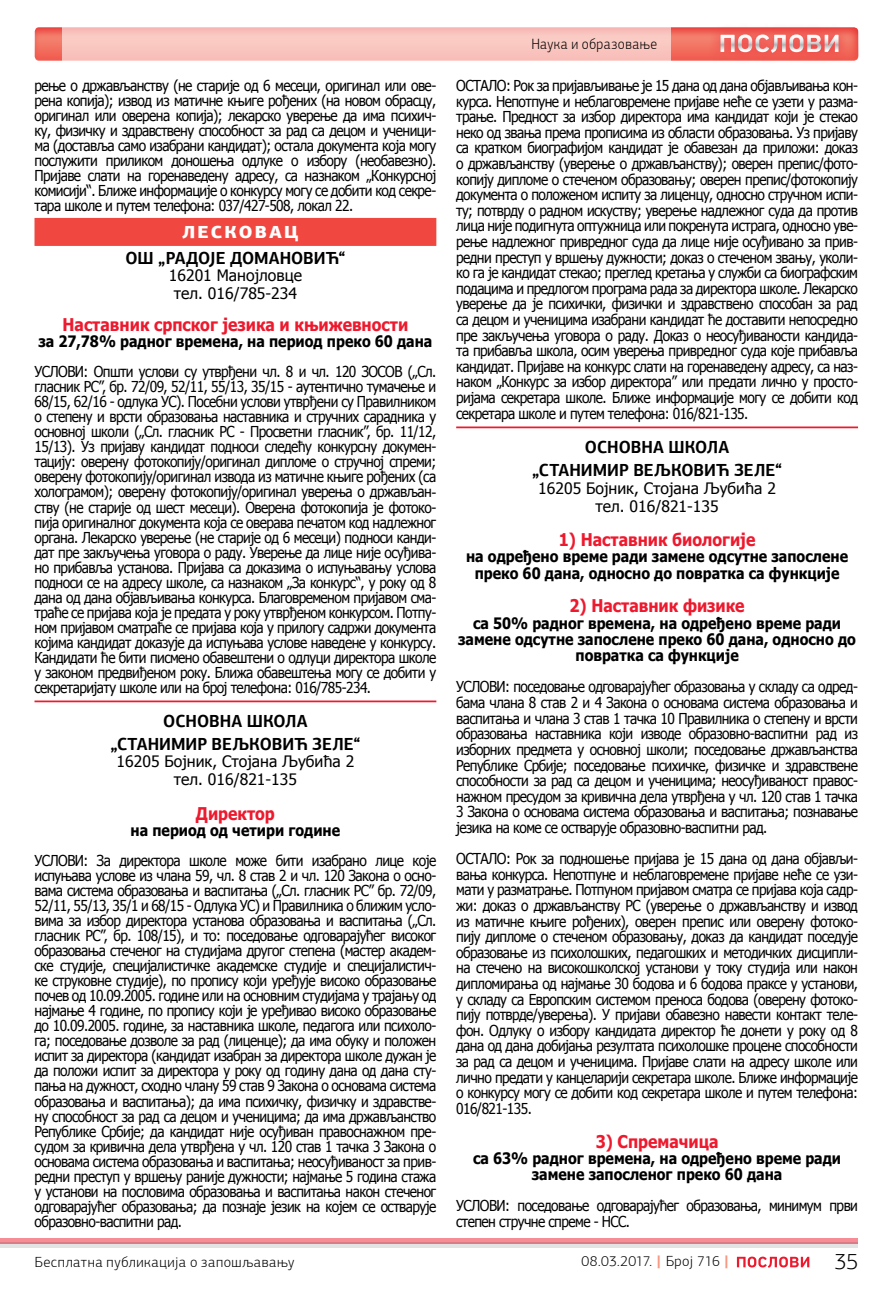
<style>
.page{position:relative;width:893px;height:1290px;background:#fff}
.page>*{position:absolute;margin:0;border:0;box-sizing:border-box;transform-origin:0 0}
.t1{font:300 22.75px "PF Agora Sans Pro";color:#000}
.t2{font:700 17.5px "Tahoma";color:#ed1a2e;scale:.9 1}
.t3{font:700 17.5px/22.6px "PF Agora Sans Pro";color:#000;text-align:center;scale:.93 1}
.t4{font:900 17.5px "PF Agora Sans Pro";letter-spacing:.125em;color:#fff}
.t5{font:700 15.75px/16.3px "Tahoma";color:#000;text-align:center;scale:.9 1}
.t6{font:15.75px/17.5px "Tahoma";color:#000;text-align:center}
.t7{font:15.05px/15px "Tahoma";letter-spacing:-.04em;color:#000;text-align:justify;scale:.91 1}
.t8{font:300 14.88px "PF Agora Sans Pro";letter-spacing:.035em;color:#000;scale:.93 1}
.t9{font:300 14.7px "PF Agora Sans Pro";letter-spacing:.035em;color:#000}
.t10{font:300 14.7px "PF Agora Sans Pro";letter-spacing:.01em;color:#000}
.s1{font-weight:900;color:#f69780}
</style>
<div class="page">
<div style="left:0;top:1238px;width:858px;height:5px;background:#f68c96"></div>
<svg style="left:0;top:1242px;width:858px;height:5px;fill:#e3e3e3"></svg>
<svg style="left:737px;top:1256px;width:72px;height:12px"></svg>
<svg style="left:35px;top:28px;width:823px;height:33px"></svg>
<svg style="left:62px;top:27px;width:609px;height:34px;fill:#f9c5bf"></svg>
<div style="left:709px;top:23px;width:140px;height:41px;background:#ed1a2e;opacity:.75"></div>
<svg style="left:720px;top:34px;width:118px;height:19px"></svg>
<div style="left:35px;top:218px;width:401px;height:28px;background:#f04840"></div>
<hr style="left:35px;top:700px;width:401px;height:2px;background:#ed1a2e">
<hr style="left:456px;top:426px;width:402px;height:2px;background:#ed1a2e">
<p class="t7" style="left:35px;top:79px;width:443px">рење о држављанству (не старије од 6 месеци, оригинал или ове&shy;рена копија); извод из матичне књиге рођених (на новом обрасцу, оригинал или оверена копија); лекарско уверење да има психич&shy;ку, физичку и здравствену способност за рад са децом и ученици&shy;ма (доставља само изабрани кандидат); остала документа која могу послужити приликом доношења одлуке о избору (необавезно).<br>Пријаве слати на горенаведену адресу, са назнаком „Конкурсној комисији“. Ближе информације о конкурсу могу се добити код секре&shy;тара школе и путем телефона: 037/427-508, локал 22.</p>
<p class="t4" style="left:182px;top:221px;width:118px">ЛЕСКОВАЦ</p>
<p class="t3" style="left:126px;top:246px;width:238px">ОШ „РАДОЈЕ ДОМАНОВИЋ“</p>
<p class="t6" style="left:169px;top:267px;width:135px">16201 Манојловце тел. 016/785-234</p>
<p class="t2" style="left:63px;top:312px;width:386px">Наставник српског језика и књижевности</p>
<p class="t5" style="left:38px;top:334px;width:439px">за 27,78% радног времена, на период преко 60 дана</p>
<p class="t7" style="left:35px;top:365px;width:443px">УСЛОВИ: Општи услови су утврђени чл. 8 и чл. 120 ЗОСОВ („Сл. гласник РС”, бр. 72/09, 52/11, 55/13, 35/15 - аутентично тумачење и 68/15, 62/16 - одлука УС). Посебни услови утврђени су Правилником о степену и врсти образовања наставника и стручних сарадника у основној школи („Сл. гласник РС - Просветни гласник”, бр. 11/12, 15/13). Уз пријаву кандидат подноси следећу конкурсну докумен&shy;тацију: оверену фотокопију/оригинал дипломе о стручној спреми; оверену фотокопију/оригинал извода из матичне књиге рођених (са холограмом); оверену фотокопију/оригинал уверења о држављан&shy;ству (не старије од шест месеци). Оверена фотокопија је фотоко&shy;пија оригиналног документа која се оверава печатом код надлежног органа. Лекарско уверење (не старије од 6 месеци) подноси канди&shy;дат пре закључења уговора о раду. Уверење да лице није осуђива&shy;но прибавља установа. Пријава са доказима о испуњавању услова подноси се на адресу школе, са назнаком „За конкурс“, у року од 8 дана од дана објављивања конкурса. Благовременом пријавом сма&shy;траће се пријава која је предата у року утврђеном конкурсом. Потпу&shy;ном пријавом сматраће се пријава која у прилогу садржи документа којима кандидат доказује да испуњава услове наведене у конкурсу.<br>Кандидати ће бити писмено обавештени о одлуци директора школе у законом предвиђеном року. Ближа обавештења могу се добити у секретаријату школе или на број телефона: 016/785-234.</p>
<p class="t3" style="left:110px;top:710px;width:270px">ОСНОВНА ШКОЛА<br>„СТАНИМИР ВЕЉКОВИЋ ЗЕЛЕ“</p>
<p class="t6" style="left:117px;top:753px;width:239px">16205 Бојник, Стојана Љубића 2 тел. 016/821-135</p>
<p class="t2" style="left:196px;top:801px;width:89px">Директор</p>
<p class="t5" style="left:131px;top:822px;width:234px">на период од четири године</p>
<p class="t7" style="left:35px;top:853px;width:443px">УСЛОВИ: За директора школе може бити изабрано лице које испуњава услове из члана 59, чл. 8 став 2 и чл. 120 Закона о осно&shy;вама система образовања и васпитања („Сл. гласник РС” бр. 72/09, 52/11, 55/13, 35/1 и 68/15 - Одлука УС) и Правилника о ближим усло&shy;вима за избор директора установа образовања и васпитања („Сл. гласник РС”, бр. 108/15), и то: поседовање одговарајућег високог образовања стеченог на студијама другог степена (мастер академ&shy;ске студије, специјалистичке академске студије и специјалистич&shy;ке струковне студије), по пропису који уређује високо образовање почев од 10.09.2005. године или на основним студијама у трајању од најмање 4 године, по пропису који је уређивао високо образовање до 10.09.2005. године, за наставника школе, педагога или психоло&shy;га; поседовање дозволе за рад (лиценце); да има обуку и положен испит за директора (кандидат изабран за директора школе дужан је да положи испит за директора у року од годину дана од дана сту&shy;пања на дужност, сходно члану 59 став 9 Закона о основама система образовања и васпитања); да има психичку, физичку и здравстве&shy;ну способност за рад са децом и ученицима; да има држављанство Републике Србије; да кандидат није осуђиван правоснажном пре&shy;судом за кривична дела утврђена у чл. 120 став 1 тачка 3 Закона о основама система образовања и васпитања; неосуђиваност за прив&shy;редни преступ у вршењу раније дужности; најмање 5 година стажа у установи на пословима образовања и васпитања након стеченог одговарајућег образовања; да познаје језик на којем се остварује образовно-васпитни рад.</p>
<p class="t8" style="left:531px;top:35px;width:137px">Наука и образовање</p>
<p class="t7" style="left:456px;top:78px;width:443px;line-height:15.6px">ОСТАЛО: Рок за пријављивање је 15 дана од дана објављивања кон&shy;курса. Непотпуне и неблаговремене пријаве неће се узети у разма&shy;трање. Предност за избор директора има кандидат који је стекао неко од звања према прописима из области образовања. Уз пријаву са кратком биографијом кандидат је обавезан да приложи: доказ о држављанству (уверење о држављанству); оверен препис/фото&shy;копију дипломе о стеченом образовању; оверен препис/фотокопију документа о положеном испиту за лиценцу, односно стручном испи&shy;ту; потврду о радном искуству; уверење надлежног суда да против лица није подигнута оптужница или покренута истрага, односно уве&shy;рење надлежног привредног суда да лице није осуђивано за прив&shy;редни преступ у вршењу дужности; доказ о стеченом звању, уколи&shy;ко га је кандидат стекао; преглед кретања у служби са биографским подацима и предлогом програма рада за директора школе. Лекарско уверење да је психички, физички и здравствено способан за рад са децом и ученицима изабрани кандидат ће доставити непосредно пре закључења уговора о раду. Доказ о неосуђиваности кандида&shy;та прибавља школа, осим уверења привредног суда које прибавља кандидат. Пријаве на конкурс слати на горенаведену адресу, са наз&shy;наком „Конкурс за избор директора” или предати лично у просто&shy;ријама секретара школе. Ближе информације могу се добити код секретара школе и путем телефона: 016/821-135.</p>
<p class="t3" style="left:532px;top:435px;width:270px;line-height:23.1px">ОСНОВНА ШКОЛА<br>„СТАНИМИР ВЕЉКОВИЋ ЗЕЛЕ“</p>
<p class="t6" style="left:538px;top:480px;width:239px;line-height:18px">16205 Бојник, Стојана Љубића 2 тел. 016/821-135</p>
<p class="t2" style="left:559px;top:527px;width:220px">1) Наставник биологије</p>
<p class="t5" style="left:466px;top:549px;width:426px">на одређено време ради замене одсутне запослене преко 60 дана, односно до повратка са функције</p>
<p class="t2" style="left:570px;top:594px;width:196px">2) Наставник физике</p>
<p class="t5" style="left:458px;top:615px;width:443px">са 50% радног времена, на одређено време ради замене одсутне запослене преко 60 дана, односно до повратка са функције</p>
<p class="t7" style="left:456px;top:680px;width:443px;line-height:15.6px">УСЛОВИ: поседовање одговарајућег образовања у складу са одред&shy;бама члана 8 став 2 и 4 Закона о основама система образовања и васпитања и члана 3 став 1 тачка 10 Правилника о степену и врсти образовања наставника који изводе образовно-васпитни рад из изборних предмета у основној школи; поседовање држављанства Републике Србије; поседовање психичке, физичке и здравствене способности за рад са децом и ученицима; неосуђиваност правос&shy;нажном пресудом за кривична дела утврђена у чл. 120 став 1 тачка 3 Закона о основама система образовања и васпитања; познавање језика на коме се остварује образовно-васпитни рад.</p>
<p class="t7" style="left:456px;top:852px;width:443px;line-height:15.6px">ОСТАЛО: Рок за подношење пријава је 15 дана од дана објављи&shy;вања конкурса. Непотпуне и неблаговремене пријаве неће се узи&shy;мати у разматрање. Потпуном пријавом сматра се пријава која садр&shy;жи: доказ о држављанству РС (уверење о држављанству и извод из матичне књиге рођених), оверен препис или оверену фотоко&shy;пију дипломе о стеченом образовању, доказ да кандидат поседује образовање из психолошких, педагошких и методичких дисципли&shy;на стечено на високошколској установи у току студија или након дипломирања од најмање 30 бодова и 6 бодова праксе у установи, у складу са Европским системом преноса бодова (оверену фотоко&shy;пију потврде/уверења). У пријави обавезно навести контакт теле&shy;фон. Одлуку о избору кандидата директор ће донети у року од 8 дана од дана добијања резултата психолошке процене способности за рад са децом и ученицима. Пријаве слати на адресу школе или лично предати у канцеларији секретара школе. Ближе информације о конкурсу могу се добити код секретара школе и путем телефона:<br>016/821-135.</p>
<p class="t2" style="left:596px;top:1129px;width:138px">3) Спремачица</p>
<p class="t5" style="left:473px;top:1150px;width:411px">са 63% радног времена, на одређено време ради замене запосленог преко 60 дана</p>
<p class="t7" style="left:456px;top:1199px;width:443px;line-height:15.6px">УСЛОВИ: поседовање одговарајућег образовања, минимум први степен стручне спреме - НСС.</p>
<p class="t9" style="left:35px;top:1253px;width:261px">Бесплатна публикација о запошљавању</p>
<p class="t10" style="left:582px;top:1253px;width:149px">08.03.2017. <span class="s1">|</span> Број 716 <span class="s1">|</span></p>
<h1 class="t1" style="left:834px;top:1248px;width:25px">35</h1>
</div>
